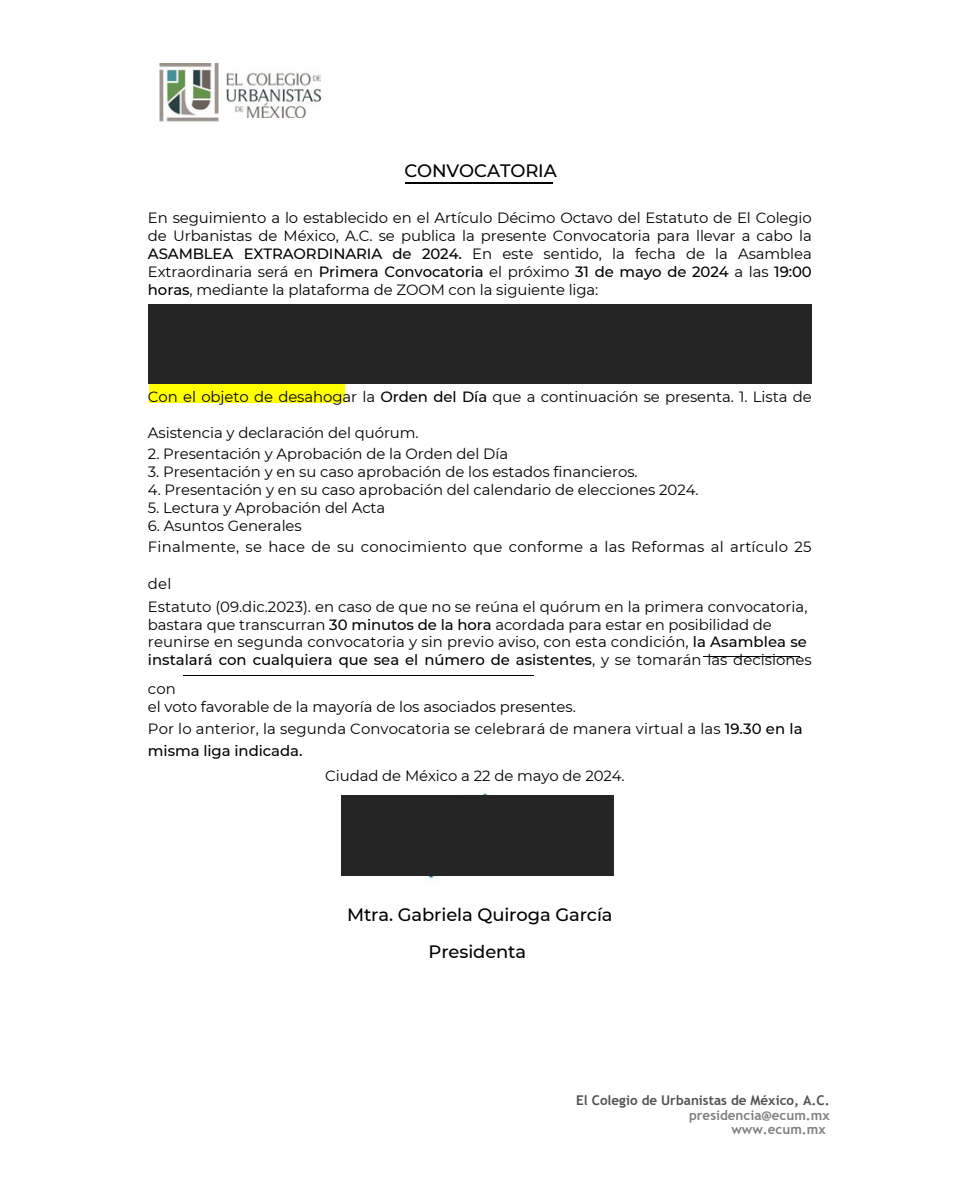
<style>
.page{position:relative;width:957px;height:1182px;background:#fff}
.page>*{position:absolute;margin:0;border:0;box-sizing:border-box;transform-origin:0 0}
.t1{font:500 17.85px/36.9px "Montserrat";letter-spacing:-.005em;color:#000;text-align:center}
.t2{font:14.85px/17.9px "Montserrat";letter-spacing:-.005em;color:#000;text-align:justify}
.t3{font:500 14.85px/29.1px "Montserrat";color:#000}
.t4{font:14.85px "Montserrat";letter-spacing:.015em;color:#000}
.t5{font:700 13.35px/14.5px "Trebuchet MS";color:#525252;text-align:right}
.s1{font-weight:500}
.s2{font-weight:400}
.s3{color:#808080}
</style>
<div class="page">
<img style="left:159px;top:63px;width:60px;height:59px">
<img style="left:226px;top:72px;width:94px;height:45px">
<div style="left:149px;top:384px;width:195px;height:18px;background:#ff0"></div>
<hr style="left:183px;top:674px;width:350px;height:1px;background:#000">
<hr style="left:405px;top:182px;width:147px;height:1px;background:#000">
<hr style="left:703px;top:656px;width:96px;height:1px;background:#000">
<img style="left:377px;top:792px;width:201px;height:87px">
<div style="left:148px;top:305px;width:663px;height:79px;background:#252526"></div>
<div style="left:341px;top:795px;width:273px;height:80px;background:#252526"></div>
<p class="t1" style="left:404px;top:152px;width:154px">CONVOCATORIA</p>
<p class="t2" style="left:148px;top:209px;width:665px">En seguimiento a lo establecido en el Artículo Décimo Octavo del Estatuto de El Colegio de Urbanistas de México, A.C. se publica la presente Convocatoria para llevar a cabo la <span class="s1">ASAMBLEA EXTRAORDINARIA de 2024.</span> En este sentido, la fecha de la Asamblea Extraordinaria será en <span class="s1">Primera Convocatoria</span> el próximo <span class="s1">31 de mayo de 2024</span> a las <span class="s1">19:00 horas</span>, mediante la plataforma de ZOOM con la siguiente liga:</p>
<p class="t2" style="left:148px;top:388px;width:665px">Con el objeto de desahogar la <span class="s1">Orden del Día</span> que a continuación se presenta. 1. Lista de</p>
<p class="t2" style="left:148px;top:424px;width:272px">Asistencia y declaración del quórum.</p>
<p class="t2" style="left:148px;top:445px;width:361px">2. Presentación y Aprobación de la Orden del Día</p>
<p class="t2" style="left:148px;top:463px;width:491px">3. Presentación y en su caso aprobación de los estados financieros.</p>
<p class="t2" style="left:148px;top:481px;width:552px">4. Presentación y en su caso aprobación del calendario de elecciones 2024.</p>
<p class="t2" style="left:148px;top:499px;width:239px">5. Lectura y Aprobación del Acta</p>
<p class="t2" style="left:148px;top:516px;width:155px">6. Asuntos Generales</p>
<p class="t4" style="left:148px;top:538px;width:664px">Finalmente, se hace de su conocimiento que conforme a las Reformas al artículo 25</p>
<p class="t2" style="left:148px;top:575px;width:25px">del</p>
<p class="t2" style="left:148px;top:597px;width:661px">Estatuto (09.dic.2023). en caso de que no se reúna el quórum en la primera convocatoria,</p>
<p class="t2" style="left:148px;top:615px;width:625px">bastara que transcurran <span class="s1">30 minutos de la hora</span> acordada para estar en posibilidad de</p>
<p class="t2" style="left:148px;top:633px;width:660px">reunirse en segunda convocatoria y sin previo aviso, con esta condición, <span class="s1">la Asamblea se</span></p>
<p class="t3" style="left:148px;top:645px;width:665px">instalará con cualquiera que sea el número de asistentes<span class="s2">, y se tomarán las decisiones con</span></p>
<p class="t2" style="left:148px;top:698px;width:429px">el voto favorable de la mayoría de los asociados presentes.</p>
<p class="t2" style="left:148px;top:719px;width:656px">Por lo anterior, la segunda Convocatoria se celebrará de manera virtual a las <span class="s1">19.30 en la</span></p>
<p class="t3" style="left:148px;top:736px;width:156px">misma liga indicada.</p>
<p class="t2" style="left:325px;top:766px;width:301px">Ciudad de México a 22 de mayo de 2024.</p>
<p class="t1" style="left:347px;top:895px;width:267px">Mtra. Gabriela Quiroga García<br>Presidenta</p>
<p class="t5" style="left:576px;top:1093px;width:255px">El Colegio de Urbanistas de México, A.C. <span class="s3">presidencia@ecum.mx<br>www.ecum.mx</span></p>
</div>
